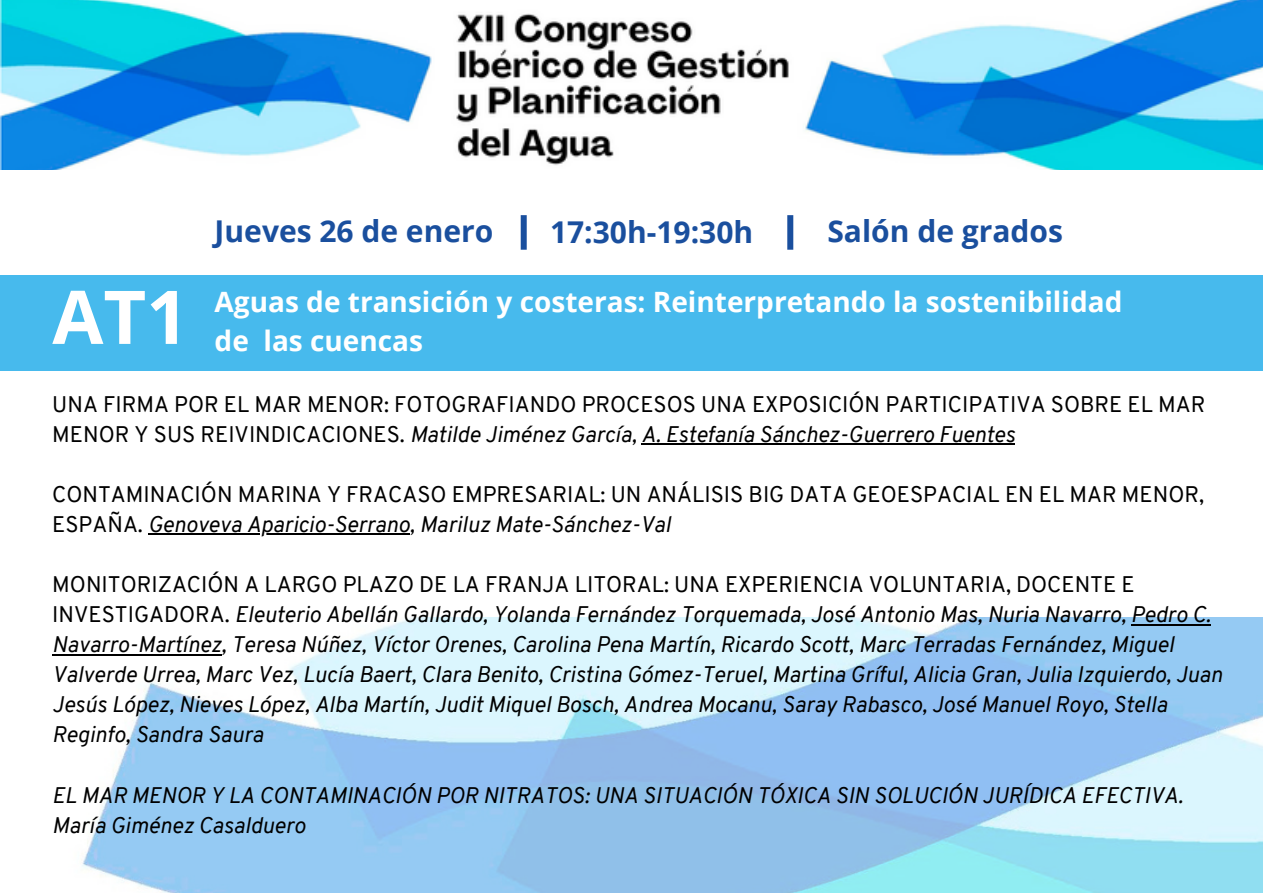
<style>
.page{position:relative;width:1263px;height:893px;background:#fff}
.page>*{position:absolute;margin:0;border:0;box-sizing:border-box;transform-origin:0 0}
.t1{font:700 74.2px "Open Sans";color:#fff}
.t2{font:700 30px "Open Sans";color:#1a4f9e}
.t3{font:700 28px "Open Sans";color:#fff}
.t4{font:italic 22px/30px "Overpass";color:#000}
.t5{font:22px/30px "Overpass";color:#000}
.s1{font-style:italic}
.s2{font-style:normal}
</style>
<div class="page">
<img style="left:52px;top:617px;width:1211px;height:275px">
<img style="left:0;top:0;width:1263px;height:170px">
<hr style="left:642px;top:443px;width:373px;height:2px;background:#000">
<hr style="left:148px;top:533px;width:262px;height:2px;background:#000">
<hr style="left:1131px;top:623px;width:80px;height:2px;background:#000">
<hr style="left:52px;top:653px;width:170px;height:2px;background:#000">
<div style="left:0;top:275px;width:1263px;height:95px;background:#47baed"></div>
<div style="left:521px;top:215px;width:6px;height:35px;background:#1a4f9e"></div>
<div style="left:787px;top:215px;width:6px;height:35px;background:#1a4f9e"></div>
<h1 class="t1" style="left:52px;top:264px;width:138px">AT1</h1>
<h2 class="t2" style="left:215px;top:210px;width:280px">Jueves 26 de enero</h2>
<h2 class="t2" style="left:550px;top:211px;width:205px">17:30h-19:30h</h2>
<h2 class="t2" style="left:827px;top:210px;width:237px">Salón de grados</h2>
<p class="t3" style="left:215px;top:281px;width:909px">Aguas de transición y costeras: Reinterpretando la sostenibilidad</p>
<p class="t3" style="left:215px;top:320px;width:210px">de las cuencas</p>
<p class="t5" style="left:52px;top:391px;width:1155px">UNA FIRMA POR EL MAR MENOR: FOTOGRAFIANDO PROCESOS UNA EXPOSICIÓN PARTICIPATIVA SOBRE EL MAR<br>MENOR Y SUS REIVINDICACIONES. <span class="s1">Matilde Jiménez García, A. Estefanía Sánchez-Guerrero Fuentes</span></p>
<p class="t5" style="left:52px;top:481px;width:1153px">CONTAMINACIÓN MARINA Y FRACASO EMPRESARIAL: UN ANÁLISIS BIG DATA GEOESPACIAL EN EL MAR MENOR,<br>ESPAÑA. <span class="s1">Genoveva Aparicio-Serrano, Mariluz Mate-Sánchez-Val</span></p>
<p class="t4" style="left:52px;top:571px;width:1172px"><span class="s2">MONITORIZACIÓN A LARGO PLAZO DE LA FRANJA LITORAL: UNA EXPERIENCIA VOLUNTARIA, DOCENTE E INVESTIGADORA.</span> Eleuterio Abellán Gallardo, Yolanda Fernández Torquemada, José Antonio Mas, Nuria Navarro, Pedro C.<br>Navarro-Martínez, Teresa Núñez, Víctor Orenes, Carolina Pena Martín, Ricardo Scott, Marc Terradas Fernández, Miguel Valverde Urrea, Marc Vez, Lucía Baert, Clara Benito, Cristina Gómez-Teruel, Martina Gríful, Alicia Gran, Julia Izquierdo, Juan Jesús López, Nieves López, Alba Martín, Judit Miquel Bosch, Andrea Mocanu, Saray Rabasco, José Manuel Royo, Stella Reginfo, Sandra Saura</p>
<p class="t4" style="left:52px;top:782px;width:1132px">EL MAR MENOR Y LA CONTAMINACIÓN POR NITRATOS: UNA SITUACIÓN TÓXICA SIN SOLUCIÓN JURÍDICA EFECTIVA.<br>María Giménez Casalduero</p>
</div>
